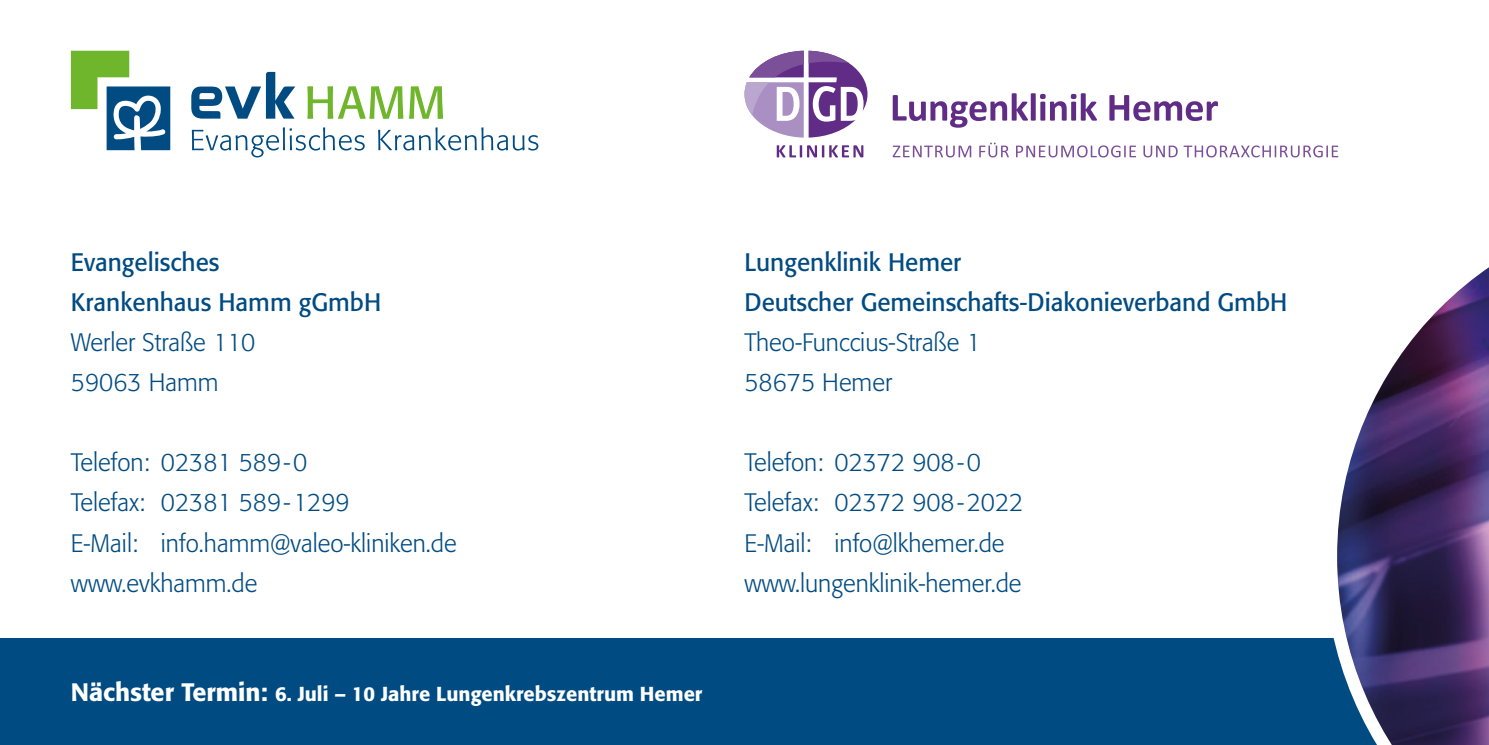
<style>
.page{position:relative;width:1489px;height:745px;background:#fff}
.page>*{position:absolute;margin:0;border:0;box-sizing:border-box;transform-origin:0 0}
.t1{font:300 25px/40px "Formata BQ";color:#004b82}
.t2{font:25px/40px "Formata BQ";color:#004b82}
.t3{font:500 20px "Formata BQ";color:#fff}
.s1{font-size:25px}
</style>
<div class="page">
<div style="left:0;top:638px;width:1488px;height:106px;background:#004b82"></div>
<svg style="left:1333px;top:268px;width:155px;height:476px"></svg>
<svg style="left:892px;top:142px;width:446px;height:15px"></svg>
<svg style="left:892px;top:93px;width:325px;height:35px"></svg>
<svg style="left:776px;top:145px;width:87px;height:12px"></svg>
<svg style="left:744px;top:51px;width:123px;height:86px"></svg>
<svg style="left:192px;top:127px;width:173px;height:30px"></svg>
<svg style="left:378px;top:127px;width:160px;height:23px"></svg>
<svg style="left:307px;top:86px;width:96px;height:33px"></svg>
<svg style="left:409px;top:86px;width:34px;height:33px"></svg>
<svg style="left:71px;top:51px;width:99px;height:99px"></svg>
<svg style="left:191px;top:72px;width:104px;height:47px"></svg>
<p class="t2" style="left:71px;top:242px;width:312px">Evangelisches<br>Krankenhaus Hamm gGmbH</p>
<p class="t1" style="left:71px;top:322px;width:186px">Werler Straße 110<br>59063 Hamm</p>
<p class="t1" style="left:71px;top:442px;width:387px">Telefon: 02381 589-0<br>Telefax: 02381 589-1299<br>E-Mail: info.hamm@valeo-kliniken.de www.evkhamm.de</p>
<p class="t3" style="left:71px;top:681px;width:633px"><span class="s1">Nächster Termin:</span> 6. Juli – 10 Jahre Lungenkrebszentrum Hemer</p>
<p class="t2" style="left:744px;top:242px;width:544px">Lungenklinik Hemer<br>Deutscher Gemeinschafts-Diakonieverband GmbH</p>
<p class="t1" style="left:744px;top:322px;width:238px">Theo-Funccius-Straße 1<br>58675 Hemer</p>
<p class="t1" style="left:744px;top:442px;width:280px">Telefon: 02372 908-0<br>Telefax: 02372 908-2022<br>E-Mail: info@lkhemer.de www.lungenklinik-hemer.de</p>
</div>
